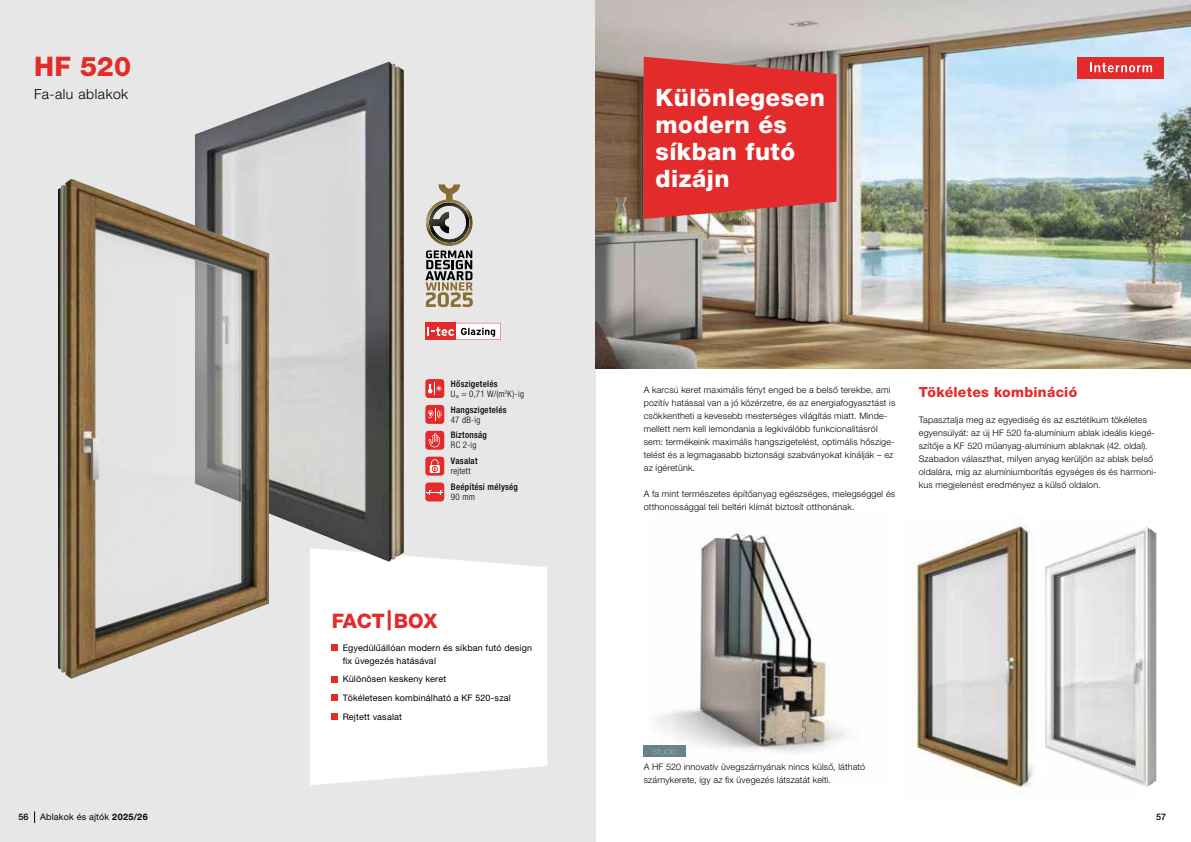
<style>
.page{position:relative;width:1191px;height:842px;background:#fff}
.page>*{position:absolute;margin:0;border:0;box-sizing:border-box;transform-origin:0 0}
.t1{font:800 27px "Helvetica Neue LT Pro";color:#e42b2b}
.t2{font:800 24px/27px "Helvetica Neue LT Pro";letter-spacing:.02em;color:#fff}
.t3{font:800 20px "Helvetica Neue LT Pro";letter-spacing:-.01em;color:#e42b2b}
.t4{font:800 14px "Helvetica Neue LT Pro";letter-spacing:.02em;color:#e42b2b}
.t5{font:300 14px "Helvetica Neue LT Pro";letter-spacing:.04em;color:#000}
.t6{font:300 9px/13px "Helvetica Neue LT Pro";letter-spacing:.02em;color:#000}
.t7{font:9px/18.7px "Helvetica Neue LT Pro";letter-spacing:.02em;color:#000}
.t8{font:300 condensed 9px/10px "Helvetica Neue LT Pro";letter-spacing:.02em;color:#000}
.t9{font:500 condensed 9px "Helvetica Neue LT Pro";letter-spacing:.03em;color:#000}
.t10{font:500 9px "Helvetica Neue LT Pro";color:#000}
.s1{font-weight:500}
.s2{font-weight:700}
</style>
<div class="page">
<div style="left:0;top:0;width:595px;height:842px;background:#e7e7e7"></div>
<div style="left:310px;top:556px;width:237px;height:229px;background:#fff"></div>
<div style="left:331px;top:644px;width:6px;height:7px;background:#e42b2b"></div>
<svg style="left:331px;top:676px;width:6px;height:6px"></svg>
<svg style="left:331px;top:695px;width:6px;height:6px"></svg>
<div style="left:331px;top:713px;width:6px;height:7px;background:#e42b2b"></div>
<img style="left:595px;top:0;width:595px;height:369px">
<img style="left:649px;top:533px;width:197px;height:220px">
<img style="left:912px;top:523px;width:122px;height:270px">
<img style="left:1045px;top:527px;width:111px;height:260px">
<div style="left:643px;top:746px;width:43px;height:11px;background:#67828a"></div>
<svg style="left:653px;top:748px;width:24px;height:6px"></svg>
<div style="left:425px;top:323px;width:31px;height:17px;background:#e42b2b"></div>
<svg style="left:427px;top:323px;width:74px;height:17px"></svg>
<img style="left:195px;top:61px;width:209px;height:501px">
<img style="left:58px;top:179px;width:211px;height:500px">
<svg style="left:425px;top:184px;width:48px;height:123px"></svg>
<svg style="left:643px;top:57px;width:193px;height:162px;background:#db3534"></svg>
<div style="left:425px;top:431px;width:19px;height:19px;background:#e42b2b;border-radius:3px"></div>
<svg style="left:428px;top:433px;width:12px;height:14px"></svg>
<div style="left:425px;top:457px;width:19px;height:19px;background:#e42b2b;border-radius:3px"></div>
<svg style="left:430px;top:459px;width:10px;height:14px"></svg>
<div style="left:425px;top:379px;width:19px;height:19px;background:#e42b2b;border-radius:3px"></div>
<svg style="left:428px;top:382px;width:13px;height:13px"></svg>
<div style="left:425px;top:405px;width:19px;height:19px;background:#e42b2b;border-radius:3px"></div>
<svg style="left:427px;top:408px;width:15px;height:13px"></svg>
<div style="left:425px;top:482px;width:19px;height:19px;background:#e42b2b;border-radius:3px"></div>
<svg style="left:426px;top:489px;width:17px;height:5px"></svg>
<svg style="left:34px;top:811px;width:1px;height:12px"></svg>
<div style="left:1077px;top:57px;width:87px;height:21px;background:#e42b2b"></div>
<svg style="left:1090px;top:63px;width:62px;height:9px"></svg>
<h1 class="t1" style="left:34px;top:51px;width:99px">HF 520</h1>
<h3 class="t5" style="left:34px;top:86px;width:96px">Fa-alu ablakok</h3>
<h2 class="t2" style="left:655px;top:84px;width:171px">Különlegesen modern és síkban futó dizájn</h2>
<p class="t8" style="left:451px;top:379px;width:75px"><span class="s1">Hőszigetelés<br></span>U<sub>w</sub> = 0,71 W/(m<sup>2</sup>K)-ig</p>
<p class="t9" style="left:451px;top:406px;width:57px">Hangszigetelés</p>
<p class="t8" style="left:451px;top:415px;width:31px">47 dB-ig</p>
<p class="t9" style="left:451px;top:431px;width:37px">Biztonság</p>
<p class="t8" style="left:451px;top:441px;width:27px">RC 2-ig</p>
<p class="t9" style="left:451px;top:457px;width:28px">Vasalat</p>
<p class="t8" style="left:451px;top:466px;width:21px">rejtett</p>
<p class="t9" style="left:451px;top:483px;width:69px">Beépítési mélység</p>
<p class="t8" style="left:451px;top:492px;width:26px">90 mm</p>
<h3 class="t3" style="left:332px;top:610px;width:107px">FACT|BOX</h3>
<p class="t7" style="left:343px;top:641px;width:191px;line-height:13px">Egyedülűállóan modern és síkban futó design fix üvegezés hatásával</p>
<p class="t7" style="left:343px;top:670px;width:170px">Különösen keskeny keret<br>Tökéletesen kombinálható a KF 520-szal<br>Rejtett vasalat</p>
<p class="t6" style="left:643px;top:384px;width:253px">A karcsú keret maximális fényt enged be a belső terekbe, ami pozitív hatással van a jó közérzetre, és az energiafogyasztást is csökkentheti a kevesebb mesterséges világítás miatt. Minde&shy;mellett nem kell lemondania a legkiválóbb funkcionalitásról sem: termékeink maximális hangszigetelést, optimális hőszige&shy;telést és a legmagasabb biztonsági szabványokat kínálják – ez az ígéretünk.</p>
<p class="t6" style="left:643px;top:488px;width:253px">A fa mint természetes építőanyag egészséges, melegséggel és otthonossággal teli beltéri klímát biztosít otthonának.</p>
<h3 class="t4" style="left:918px;top:384px;width:160px">Tökéletes kombináció</h3>
<p class="t6" style="left:918px;top:413px;width:239px">Tapasztalja meg az egyediség és az esztétikum tökéletes egyensúlyát: az új HF 520 fa-alumínium ablak ideális kiegé&shy;szítője a KF 520 műanyag-alumínium ablaknak (42. oldal).<br>Szabadon választhat, milyen anyag kerüljön az ablak belső oldalára, míg az alumíniumborítás egységes és és harmoni&shy;kus megjelenést eredményez a külső oldalon.</p>
<p class="t6" style="left:643px;top:761px;width:223px">A HF 520 innovatív üvegszárnyának nincs külső, látható szárnykerete, így az fix üvegezés látszatát kelti.</p>
<p class="t10" style="left:18px;top:812px;width:12px">56</p>
<p class="t7" style="left:40px;top:808px;width:109px">Ablakok és ajtók <span class="s2">2025/26</span></p>
<p class="t10" style="left:1156px;top:812px;width:12px">57</p>
</div>
